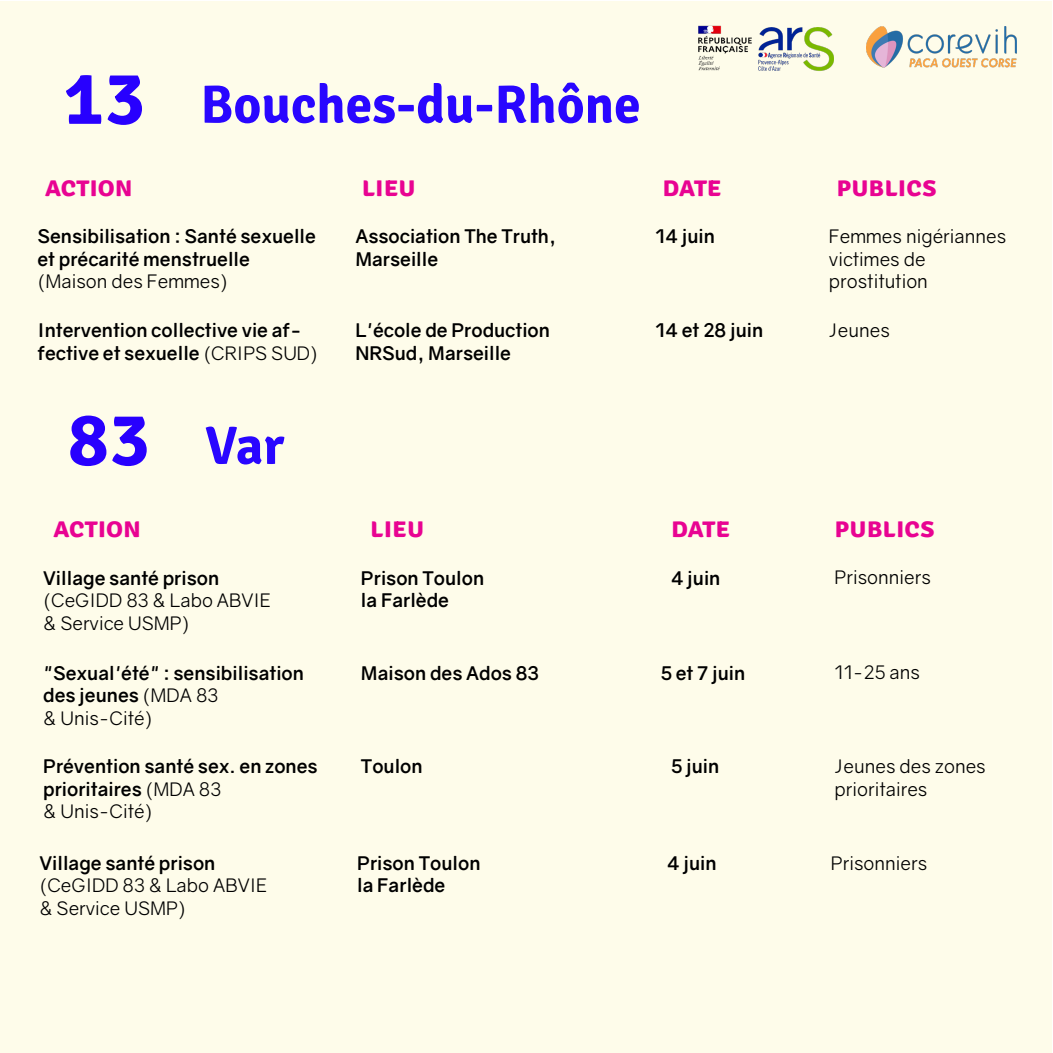
<style>
.page{position:relative;width:1053px;height:1053px;background:#fff}
.page>*{position:absolute;margin:0;border:0;box-sizing:border-box;transform-origin:0 0}
.t1{font:700 53.75px "Signika";color:#2906ff}
.t2{font:700 28.12px "Signika";color:#e80392}
.t3{font:700 18.75px/22.5px "Gravity";color:#000}
.t4{font:18.75px/22.5px "Gravity";color:#000}
.s1{font-size:76.25px;color:#2800fe}
.s2{font-weight:400}
</style>
<div class="page">
<div style="left:1px;top:1px;width:1051px;height:1051px;background:#fefcea"></div>
<img style="left:866px;top:26px;width:150px;height:42px">
<img style="left:759px;top:28px;width:74px;height:43px">
<img style="left:698px;top:25px;width:61px;height:46px">
<h1 class="t1" style="left:63px;top:66px;width:579px"><span class="s1">13</span> Bouches-du-Rhône</h1>
<h2 class="t2" style="left:45px;top:166px;width:89px">action</h2>
<h2 class="t2" style="left:362px;top:166px;width:55px">lieu</h2>
<h2 class="t2" style="left:662px;top:166px;width:61px">date</h2>
<h2 class="t2" style="left:836px;top:166px;width:101px">publics</h2>
<p class="t3" style="left:38px;top:225px;width:280px">Sensibilisation : Santé sexuelle et précarité menstruelle</p>
<p class="t4" style="left:38px;top:270px;width:192px">(Maison des Femmes)</p>
<p class="t3" style="left:38px;top:319px;width:282px">Intervention collective vie af&shy;fective et sexuelle <span class="s2">(CRIPS SUD)</span></p>
<p class="t3" style="left:355px;top:225px;width:202px">Association The Truth,<br>Marseille</p>
<p class="t3" style="left:355px;top:319px;width:196px">L'école de Production<br>NRSud, Marseille</p>
<p class="t3" style="left:655px;top:225px;width:61px">14 juin</p>
<p class="t3" style="left:655px;top:319px;width:110px">14 et 28 juin</p>
<p class="t4" style="left:828px;top:225px;width:179px">Femmes nigériannes victimes de prostitution</p>
<p class="t4" style="left:828px;top:319px;width:62px">Jeunes</p>
<h1 class="t1" style="left:68px;top:407px;width:218px"><span class="s1">83</span> Var</h1>
<h2 class="t2" style="left:53px;top:507px;width:89px">action</h2>
<h2 class="t2" style="left:370px;top:507px;width:55px">lieu</h2>
<h2 class="t2" style="left:671px;top:507px;width:61px">date</h2>
<h2 class="t2" style="left:834px;top:507px;width:101px">publics</h2>
<p class="t3" style="left:43px;top:566px;width:178px">Village santé prison</p>
<p class="t4" style="left:43px;top:589px;width:229px">(CeGIDD 83 &amp; Labo ABVIE &amp; Service USMP)</p>
<p class="t3" style="left:361px;top:566px;width:125px">Prison Toulon la Farlède</p>
<p class="t3" style="left:671px;top:566px;width:51px">4 juin</p>
<p class="t4" style="left:834px;top:566px;width:98px">Prisonniers</p>
<p class="t3" style="left:43px;top:661px;width:262px">"Sexual'été" : sensibilisation des jeunes <span class="s2">(MDA 83<br>&amp; Unis-Cité)</span></p>
<p class="t3" style="left:361px;top:661px;width:179px">Maison des Ados 83</p>
<p class="t3" style="left:660px;top:661px;width:86px">5 et 7 juin</p>
<p class="t4" style="left:834px;top:661px;width:87px">11-25 ans</p>
<p class="t3" style="left:43px;top:755px;width:276px">Prévention santé sex. en zones prioritaires <span class="s2">(MDA 83<br>&amp; Unis-Cité)</span></p>
<p class="t3" style="left:361px;top:755px;width:63px">Toulon</p>
<p class="t3" style="left:671px;top:755px;width:50px">5 juin</p>
<p class="t4" style="left:834px;top:755px;width:153px">Jeunes des zones prioritaires</p>
<p class="t3" style="left:39px;top:851px;width:178px">Village santé prison</p>
<p class="t4" style="left:39px;top:874px;width:229px">(CeGIDD 83 &amp; Labo ABVIE &amp; Service USMP)</p>
<p class="t3" style="left:357px;top:851px;width:125px">Prison Toulon la Farlède</p>
<p class="t3" style="left:667px;top:851px;width:51px">4 juin</p>
<p class="t4" style="left:830px;top:851px;width:98px">Prisonniers</p>
</div>
